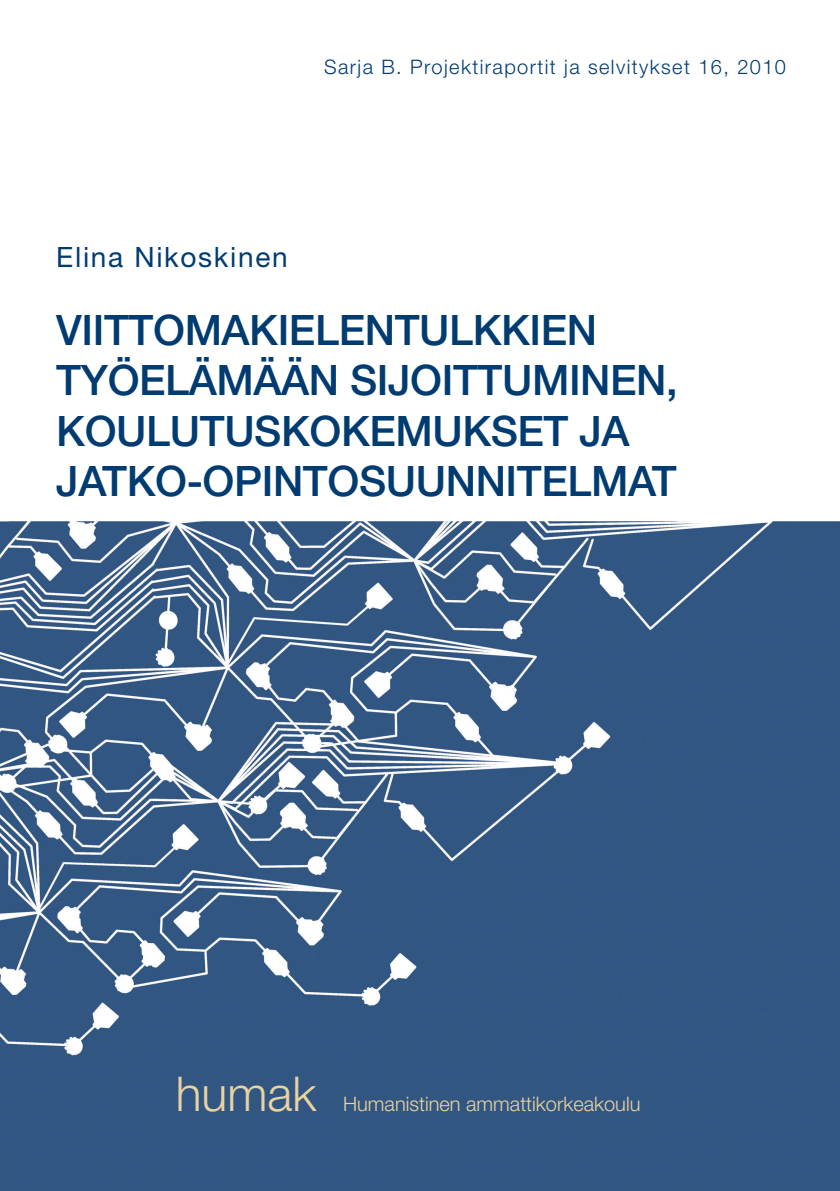
<style>
.page{position:relative;width:840px;height:1191px;background:#fff}
.page>*{position:absolute;margin:0;border:0;box-sizing:border-box;transform-origin:0 0}
.t1{font:300 48px "Helvetica Neue LT Std";color:#e8d3a1}
.t2{font:500 42px/50.4px "Helvetica Neue LT Std";letter-spacing:-.01em;color:#003b71}
.t3{font:28px "Helvetica Neue LT Std";letter-spacing:.06em;color:#003b71}
.t4{font:300 20px "Helvetica Neue LT Std";letter-spacing:.07em;color:#003b71}
.t5{font:300 20px "Helvetica Neue LT Std";color:#e8d3a1}
</style>
<div class="page">
<img style="left:1px;top:521px;width:838px;height:670px">
<p class="t4" style="left:324px;top:55px;width:463px">Sarja B. Projektiraportit ja selvitykset 16, 2010</p>
<p class="t3" style="left:56px;top:240px;width:233px">Elina Nikoskinen</p>
<p class="t2" style="left:56px;top:304px;width:622px">VIITTOMAKIELENTULKKIEN<br>TYÖELÄMÄÄN SIJOITTUMINEN,<br>KOULUTUSKOKEMUKSET JA<br>JATKO-OPINTOSUUNNITELMAT</p>
<p class="t1" style="left:176px;top:1064px;width:142px">humak</p>
<p class="t5" style="left:343px;top:1091px;width:299px">Humanistinen ammattikorkeakoulu</p>
</div>
